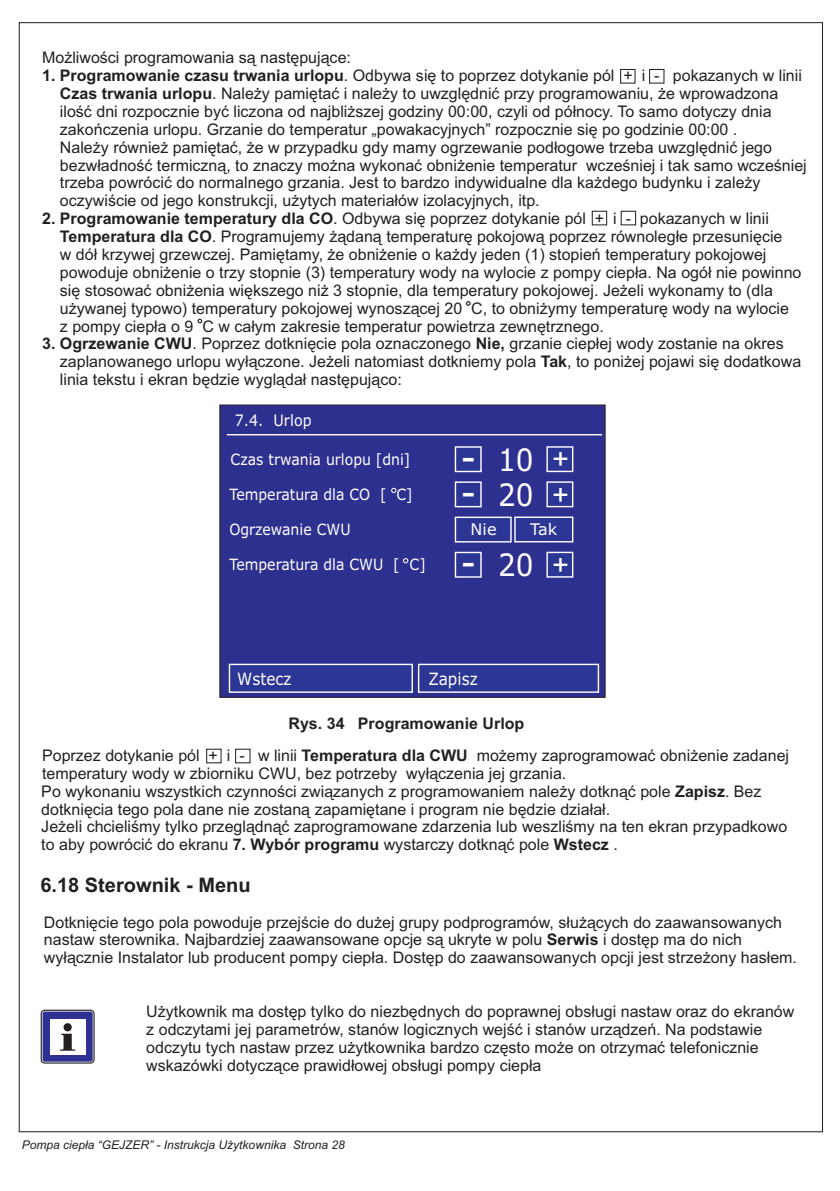
<style>
.page{position:relative;width:840px;height:1191px;background:#fff}
.page>*{position:absolute;margin:0;border:0;box-sizing:border-box;transform-origin:0 0}
.t1{font:39.8px/35.2px "Arial";color:#fff}
.t2{font:30.8px/35.2px "Verdana";color:#fff;scale:.9 1}
.t3{font:28.8px/35.2px "Arial";color:#fff}
.t4{font:700 20px "Arial";color:#231f20}
.t5{font:17px "Verdana";color:#fff;scale:.9 1}
.t6{font:16px/17.8px "Arial";color:#231f20}
.t7{font:16px "Verdana";color:#fff}
.t8{font:15.8px "Verdana";color:#fff;scale:.9 1}
.t9{font:15.6px "Verdana";color:#fff;scale:.9 1}
.t10{font:italic 12px "Arial";color:#231f20}
.s1{font-weight:700}
</style>
<div class="page">
<div style="left:219px;top:404px;width:386px;height:294px;background:#2e308f"></div>
<hr style="left:227px;top:434px;width:374px;height:1px;background:#fff">
<svg style="left:545px;top:445px;width:28px;height:28px"></svg>
<svg style="left:545px;top:480px;width:28px;height:28px"></svg>
<svg style="left:545px;top:551px;width:28px;height:27px"></svg>
<svg style="left:454px;top:445px;width:28px;height:28px"></svg>
<svg style="left:454px;top:481px;width:28px;height:27px"></svg>
<svg style="left:454px;top:516px;width:119px;height:27px;background:#4951a3"></svg>
<svg style="left:454px;top:551px;width:28px;height:27px"></svg>
<svg style="left:228px;top:663px;width:371px;height:30px;background:#424b9f"></svg>
<svg style="left:391px;top:488px;width:5px;height:5px"></svg>
<svg style="left:403px;top:558px;width:5px;height:5px"></svg>
<div style="left:206px;top:748px;width:15px;height:15px;border:1px solid #231f20"></div>
<div style="left:235px;top:748px;width:15px;height:15px;border:1px solid #231f20"></div>
<div style="left:591px;top:211px;width:15px;height:14px;border:1px solid #231f20"></div>
<div style="left:619px;top:69px;width:16px;height:15px;border:1px solid #231f20"></div>
<div style="left:620px;top:211px;width:15px;height:14px;border:1px solid #231f20"></div>
<div style="left:648px;top:69px;width:16px;height:15px;border:1px solid #231f20"></div>
<svg style="left:466px;top:301px;width:4px;height:5px"></svg>
<svg style="left:197px;top:319px;width:5px;height:4px"></svg>
<svg style="left:41px;top:1009px;width:54px;height:54px"></svg>
<div style="left:43px;top:1011px;width:50px;height:50px;background:#2e3092;border-radius:2px"></div>
<div style="left:50px;top:1019px;width:35px;height:35px;background:#fff"></div>
<div style="left:63px;top:1023px;width:9px;height:8px;background:#231f20;border-radius:50%"></div>
<svg style="left:60px;top:1033px;width:15px;height:17px"></svg>
<p class="t6" style="left:42px;top:50px;width:310px">Mo¿liwoœci programowania s¹ nastêpuj¹ce:</p>
<p class="t6" style="left:60px;top:68px;width:748px;text-indent:-18px"><span class="s1">1. Programowanie czasu trwania urlopu</span>. Odbywa siê to poprzez dotykanie pól + i - pokazanych w linii <span class="s1">Czas trwania urlopu</span>. Nale¿y pamiêtaæ i nale¿y to uwzglêdniæ przy programowaniu, ¿e wprowadzona iloœæ dni rozpocznie byæ liczona od najbli¿szej godziny 00:00, czyli od pó³nocy. To samo dotyczy dnia zakoñczenia urlopu. Grzanie do temperatur „powakacyjnych” rozpocznie siê po godzinie 00:00 .<br>Nale¿y równie¿ pamiêtaæ, ¿e w przypadku gdy mamy ogrzewanie pod³ogowe trzeba uwzglêdniæ jego bezw³adnoœæ termiczn¹, to znaczy mo¿na wykonaæ obni¿enie temperatur wczeœniej i tak samo wczeœniej trzeba powróciæ do normalnego grzania. Jest to bardzo indywidualne dla ka¿dego budynku i zale¿y oczywiœcie od jego konstrukcji, u¿ytych materia³ów izolacyjnych, itp.</p>
<p class="t6" style="left:60px;top:211px;width:742px;text-indent:-18px"><span class="s1">2. Programowanie temperatury dla CO</span>. Odbywa siê poprzez dotykanie pól + i - pokazanych w linii <span class="s1">Temperatura dla CO</span>. Programujemy ¿¹dan¹ temperaturê pokojow¹ poprzez równoleg³e przesuniêcie<br>w dó³ krzywej grzewczej. Pamiêtamy, ¿e obni¿enie o ka¿dy jeden (1) stopieñ temperatury pokojowej powoduje obni¿enie o trzy stopnie (3) temperatury wody na wylocie z pompy ciep³a. Na ogó³ nie powinno siê stosowaæ obni¿enia wiêkszego ni¿ 3 stopnie, dla temperatury pokojowej. Je¿eli wykonamy to (dla u¿ywanej typowo) temperatury pokojowej wynosz¹cej 20 C, to obni¿ymy temperaturê wody na wylocie<br>z pompy ciep³a o 9 C w ca³ym zakresie temperatur powietrza zewnêtrznego.</p>
<p class="t6" style="left:60px;top:336px;width:742px;text-indent:-18px"><span class="s1">3. Ogrzewanie CWU</span>. Poprzez dotkniêcie pola oznaczonego <span class="s1">Nie,</span> grzanie ciep³ej wody zostanie na okres zaplanowanego urlopu wy³¹czone. Je¿eli natomiast dotkniemy pola <span class="s1">Tak</span>, to poni¿ej pojawi siê dodatkowa linia tekstu i ekran bêdzie wygl¹da³ nastêpuj¹co:</p>
<p class="t8" style="left:235px;top:414px;width:87px">7.4. Urlop</p>
<p class="t9" style="left:230px;top:453px;width:201px">Czas trwania urlopu [dni]</p>
<p class="t9" style="left:229px;top:487px;width:205px">Temperatura dla CO [ C]</p>
<p class="t9" style="left:229px;top:523px;width:136px">Ogrzewanie CWU</p>
<p class="t9" style="left:229px;top:558px;width:219px">Temperatura dla CWU [ C]</p>
<h1 class="t1" style="left:461px;top:442px;width:15px">- -</h1>
<h2 class="t2" style="left:497px;top:444px;width:41px">10<br>20</h2>
<h3 class="t3" style="left:552px;top:444px;width:18px">+ +</h3>
<p class="t7" style="left:470px;top:523px;width:27px">Nie</p>
<p class="t7" style="left:530px;top:523px;width:29px">Tak</p>
<h1 class="t1" style="left:461px;top:547px;width:15px">-</h1>
<h2 class="t2" style="left:497px;top:550px;width:41px">20</h2>
<h3 class="t3" style="left:552px;top:550px;width:18px">+</h3>
<p class="t5" style="left:237px;top:671px;width:62px">Wstecz</p>
<p class="t5" style="left:428px;top:671px;width:56px">Zapisz</p>
<p class="t6" style="left:42px;top:708px;width:748px;line-height:32.4px;text-indent:246px"><span class="s1">Rys. 34 Programowanie Urlop<br></span>Poprzez dotykanie pól + i - w linii <span class="s1">Temperatura dla CWU</span> mo¿emy zaprogramowaæ obni¿enie zadanej</p>
<p class="t6" style="left:42px;top:766px;width:525px">temperatury wody w zbiorniku CWU, bez potrzeby wy³¹czenia jej grzania.</p>
<p class="t6" style="left:41px;top:783px;width:747px">Po wykonaniu wszystkich czynnoœci zwi¹zanych z programowaniem nale¿y dotkn¹æ pole <span class="s1">Zapisz</span>. Bez dotkniêcia tego pola dane nie zostan¹ zapamiêtane i program nie bêdzie dzia³a³.<br>Je¿eli chcieliœmy tylko przegl¹dn¹æ zaprogramowane zdarzenia lub weszliœmy na ten ekran przypadkowo to aby powróciæ do ekranu <span class="s1">7. Wybór programu</span> wystarczy dotkn¹æ pole <span class="s1">Wstecz</span> .</p>
<p class="t4" style="left:40px;top:877px;width:212px">6.18 Sterownik - Menu</p>
<p class="t6" style="left:44px;top:914px;width:754px">Dotkniêcie tego pola powoduje przejœcie do du¿ej grupy podprogramów, s³u¿¹cych do zaawansowanych nastaw sterownika. Najbardziej zaawansowane opcje s¹ ukryte w polu <span class="s1">Serwis</span> i dostêp ma do nich wy³¹cznie Instalator lub producent pompy ciep³a. Dostêp do zaawansowanych opcji jest strze¿ony has³em.</p>
<p class="t6" style="left:146px;top:1004px;width:649px">U¿ytkownik ma dostêp tylko do niezbêdnych do poprawnej obs³ugi nastaw oraz do ekranów z odczytami jej parametrów, stanów logicznych wejœæ i stanów urz¹dzeñ. Na podstawie odczytu tych nastaw przez u¿ytkownika bardzo czêsto mo¿e on otrzymaæ telefonicznie wskazówki dotycz¹ce prawid³owej obs³ugi pompy ciep³a</p>
<p class="t10" style="left:22px;top:1140px;width:324px">Pompa ciep³a “GEJZER” - Instrukcja U¿ytkownika Strona 28</p>
</div>
